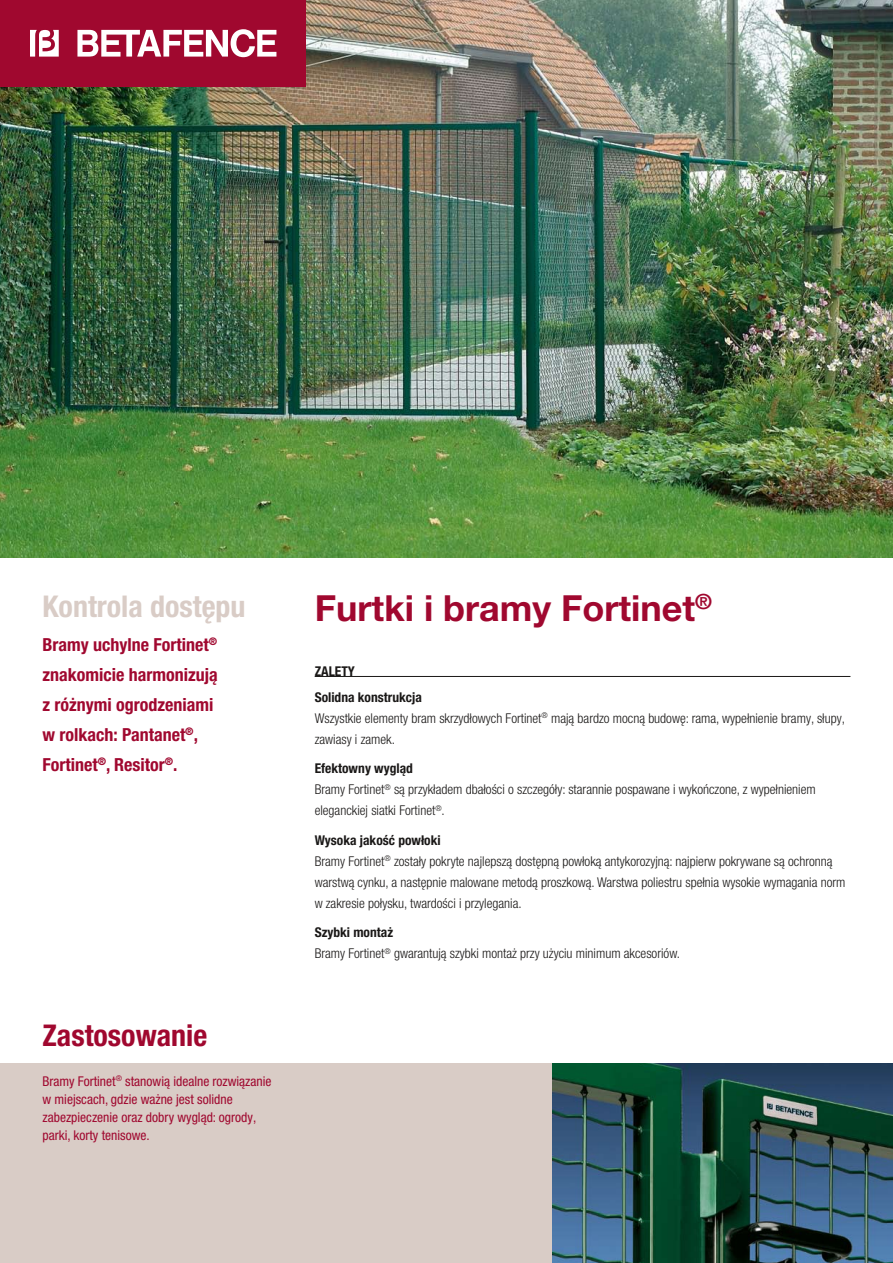
<style>
.page{position:relative;width:893px;height:1263px;background:#fff}
.page>*{position:absolute;margin:0;border:0;box-sizing:border-box;transform-origin:0 0}
.t1{font:700 36px "Helvetica Neue LT Pro";color:#a0082f}
.t2{font:700 condensed 30px "Helvetica Neue LT Pro";color:#d9ccc6}
.t3{font:700 condensed 30px "Helvetica Neue LT Pro";color:#a0082f}
.t4{font:700 21px "Helvetica Neue LT Pro";color:#a0082f}
.t5{font:700 condensed 18px/30px "Helvetica Neue LT Pro";color:#a0082f}
.t6{font:300 condensed 13.5px/21px "Helvetica Neue LT Pro";color:#1a1817}
.t7{font:condensed 13.5px/18px "Helvetica Neue LT Pro";color:#a0082f}
.t8{font:700 condensed 13.5px/25.2px "Helvetica Neue LT Pro";color:#1a1817}
.s1{font-weight:700}
</style>
<div class="page">
<div style="left:0;top:1063px;width:893px;height:200px;background:#d9ccc6"></div>
<img style="left:0;top:0;width:893px;height:557px">
<img style="left:553px;top:1063px;width:340px;height:200px">
<hr style="left:315px;top:676px;width:535px;height:1px;background:#1a1817">
<div style="left:0;top:0;width:306px;height:86px;background:#a0082f"></div>
<svg style="left:77px;top:29px;width:199px;height:28px"></svg>
<svg style="left:30px;top:30px;width:29px;height:27px"></svg>
<h2 class="t2" style="left:43px;top:588px;width:205px">Kontrola dostępu</h2>
<h3 class="t4" style="left:695px;top:588px;width:18px">®</h3>
<h3 class="t5" style="left:43px;top:630px;width:177px">Bramy uchylne Fortinet<sup>® </sup>znakomicie harmonizują z różnymi ogrodzeniami w rolkach: Pantanet<sup>®</sup>,<br>Fortinet<sup>®</sup>, Resitor<sup>®</sup>.</h3>
<h1 class="t1" style="left:315px;top:585px;width:382px">Furtki i bramy Fortinet</h1>
<p class="t8" style="left:315px;top:659px;width:109px">ZALETY<br>Solidna konstrukcja</p>
<p class="t6" style="left:315px;top:707px;width:532px">Wszystkie elementy bram skrzydłowych Fortinet<sup>®</sup> mają bardzo mocną budowę: rama, wypełnienie bramy, słupy, zawiasy i zamek.</p>
<p class="t6" style="left:315px;top:758px;width:503px"><span class="s1">Efektowny wygląd<br></span>Bramy Fortinet<sup>®</sup> są przykładem dbałości o szczegóły: starannie pospawane i wykończone, z wypełnieniem eleganckiej siatki Fortinet<sup>®</sup>.</p>
<p class="t6" style="left:315px;top:829px;width:532px"><span class="s1">Wysoka jakość powłoki<br></span>Bramy Fortinet<sup>®</sup> zostały pokryte najlepszą dostępną powłoką antykorozyjną: najpierw pokrywane są ochronną warstwą cynku, a następnie malowane metodą proszkową. Warstwa poliestru spełnia wysokie wymagania norm w zakresie połysku, twardości i przylegania.</p>
<p class="t6" style="left:315px;top:922px;width:367px"><span class="s1">Szybki montaż<br></span>Bramy Fortinet<sup>®</sup> gwarantują szybki montaż przy użyciu minimum akcesoriów.</p>
<h2 class="t3" style="left:43px;top:1018px;width:166px">Zastosowanie</h2>
<p class="t7" style="left:43px;top:1071px;width:231px">Bramy Fortinet<sup>®</sup> stanowią idealne rozwiązanie w miejscach, gdzie ważne jest solidne zabezpieczenie oraz dobry wygląd: ogrody, parki, korty tenisowe.</p>
</div>
